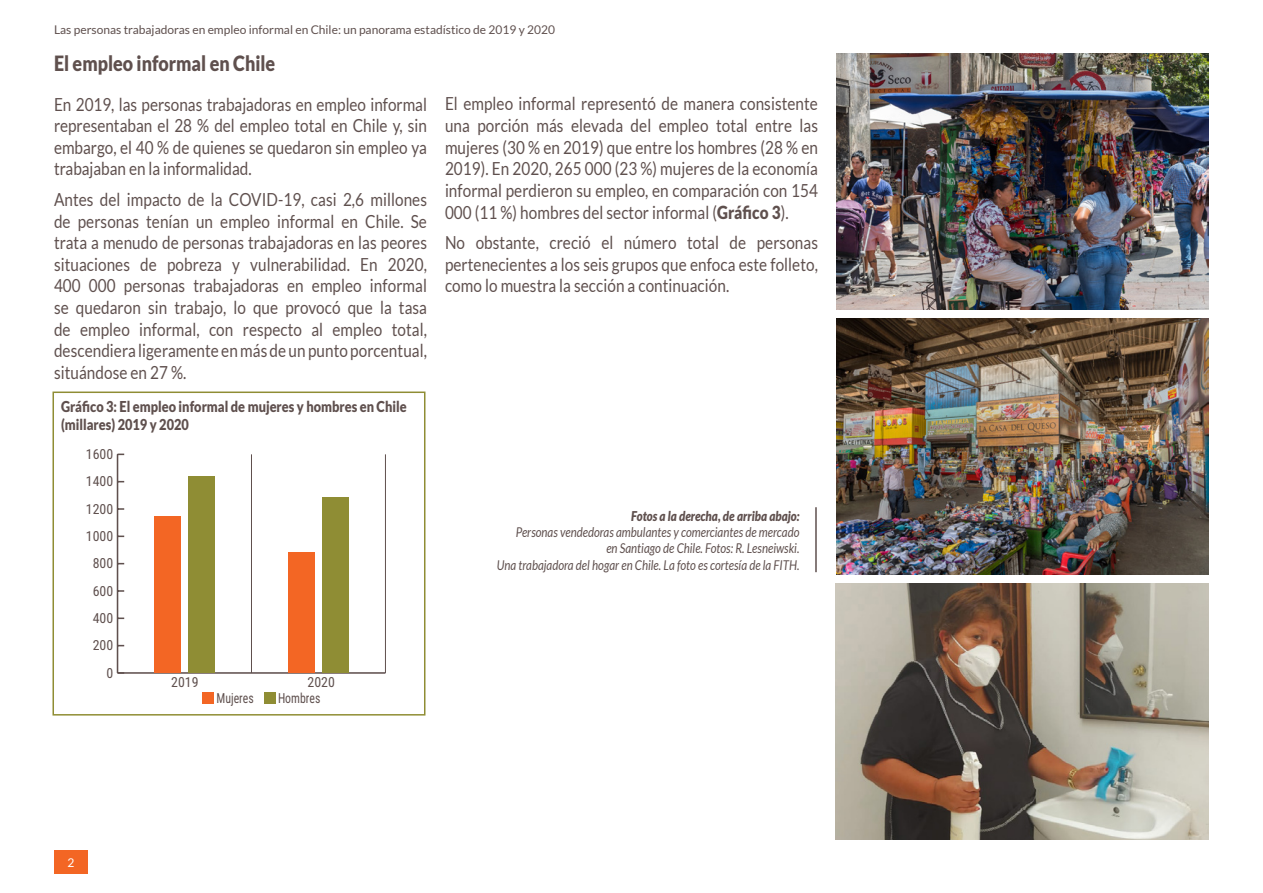
<style>
.page{position:relative;width:1263px;height:893px;background:#fff}
.page>*{position:absolute;margin:0;border:0;box-sizing:border-box;transform-origin:0 0}
.t1{font:900 21px "Lato";color:#5f504e;scale:.85 1}
.t2{font:18px/21.6px "Lato";letter-spacing:.005em;color:#5f504e;text-align:justify;scale:.85 1}
.t3{font:900 15px/18px "Lato";color:#5f504e;scale:.85 1}
.t4{font:13.8px "Roboto Condensed";color:#5f504e}
.t5{font:13.8px "Roboto Condensed";color:#5f504e;scale:.85 1}
.t6{font:italic 13.5px/16.2px "Lato";color:#5f504e;text-align:right;scale:.85 1}
.t7{font:italic 900 13.5px "Lato";color:#5f504e;scale:.85 1}
.t8{font:12px "Lato";color:#5f504e}
.t9{font:12px "Lato";color:#fff}
.s1{font-weight:900}
</style>
<div class="page">
<div style="left:52px;top:391px;width:373px;height:324px;border:2px solid #8f8d34"></div>
<div style="left:264px;top:692px;width:12px;height:12px;background:#8f8d34"></div>
<div style="left:202px;top:692px;width:12px;height:12px;background:#f36624"></div>
<hr style="left:118px;top:672px;width:267px;height:2px;background:#5f504e">
<hr style="left:251px;top:454px;width:1px;height:219px;background:#5f504e">
<hr style="left:385px;top:454px;width:1px;height:219px;background:#5f504e">
<hr style="left:117px;top:454px;width:1px;height:219px;background:#5f504e">
<svg style="left:118px;top:617px;width:6px;height:2px"></svg>
<svg style="left:118px;top:590px;width:6px;height:2px"></svg>
<svg style="left:118px;top:508px;width:6px;height:2px"></svg>
<div style="left:188px;top:477px;width:27px;height:196px;background:#8f8d34"></div>
<div style="left:322px;top:498px;width:27px;height:175px;background:#8f8d34"></div>
<div style="left:154px;top:516px;width:27px;height:157px;background:#f36624"></div>
<div style="left:288px;top:552px;width:27px;height:121px;background:#f36624"></div>
<img style="left:836px;top:54px;width:373px;height:256px">
<img style="left:836px;top:319px;width:373px;height:255px">
<img style="left:836px;top:584px;width:373px;height:255px">
<hr style="left:815px;top:507px;width:2px;height:65px;background:#5f504e">
<div style="left:54px;top:850px;width:34px;height:24px;background:#f36624"></div>
<p class="t8" style="left:54px;top:26px;width:502px">Las personas trabajadoras en empleo informal en Chile: un panorama estadístico de 2019 y 2020</p>
<p class="t1" style="left:54px;top:54px;width:262px">El empleo informal en Chile</p>
<p class="t2" style="left:54px;top:93px;width:440px">En 2019, las personas trabajadoras en empleo informal representaban el 28 % del empleo total en Chile y, sin embargo, el 40 % de quienes se quedaron sin empleo ya trabajaban en la informalidad.</p>
<p class="t2" style="left:54px;top:188px;width:440px">Antes del impacto de la COVID-19, casi 2,6 millones de personas tenían un empleo informal en Chile. Se trata a menudo de personas trabajadoras en las peores situaciones de pobreza y vulnerabilidad. En 2020, 400 000 personas trabajadoras en empleo informal se quedaron sin trabajo, lo que provocó que la tasa de empleo informal, con respecto al empleo total, descendiera ligeramente en más de un punto porcentual, situándose en 27 %.</p>
<p class="t3" style="left:61px;top:397px;width:408px">Gráfico 3: El empleo informal de mujeres y hombres en Chile (millares) 2019 y 2020</p>
<p class="t4" style="left:86px;top:449px;width:29px">1600</p>
<p class="t4" style="left:86px;top:476px;width:29px">1400</p>
<p class="t4" style="left:86px;top:503px;width:29px">1200</p>
<p class="t4" style="left:86px;top:531px;width:29px">1000</p>
<p class="t4" style="left:93px;top:558px;width:22px">800</p>
<p class="t4" style="left:93px;top:585px;width:22px">600</p>
<p class="t4" style="left:93px;top:613px;width:22px">400</p>
<p class="t4" style="left:93px;top:640px;width:22px">200</p>
<p class="t4" style="left:106px;top:667px;width:8px">0</p>
<p class="t4" style="left:171px;top:677px;width:29px">2019</p>
<p class="t4" style="left:307px;top:677px;width:29px">2020</p>
<p class="t5" style="left:216px;top:693px;width:45px">Mujeres</p>
<p class="t5" style="left:278px;top:693px;width:51px">Hombres</p>
<p class="t2" style="left:445px;top:93px;width:440px">El empleo informal representó de manera consistente una porción más elevada del empleo total entre las mujeres (30 % en 2019) que entre los hombres (28 % en 2019). En 2020, 265 000 (23 %) mujeres de la economía informal perdieron su empleo, en comparación con 154<br>000 (11 %) hombres del sector informal (<span class="s1">Gráfico 3</span>).</p>
<p class="t2" style="left:445px;top:232px;width:440px">No obstante, creció el número total de personas pertenecientes a los seis grupos que enfoca este folleto, como lo muestra la sección a continuación.</p>
<p class="t7" style="left:631px;top:511px;width:200px">Fotos a la derecha, de arriba abajo:</p>
<p class="t6" style="left:497px;top:525px;width:358px">Personas vendedoras ambulantes y comerciantes de mercado<br>en Santiago de Chile. Fotos: R. Lesneiwski.<br>Una trabajadora del hogar en Chile. La foto es cortesía de la FITH.</p>
<p class="t9" style="left:67px;top:856px;width:8px">2</p>
</div>
